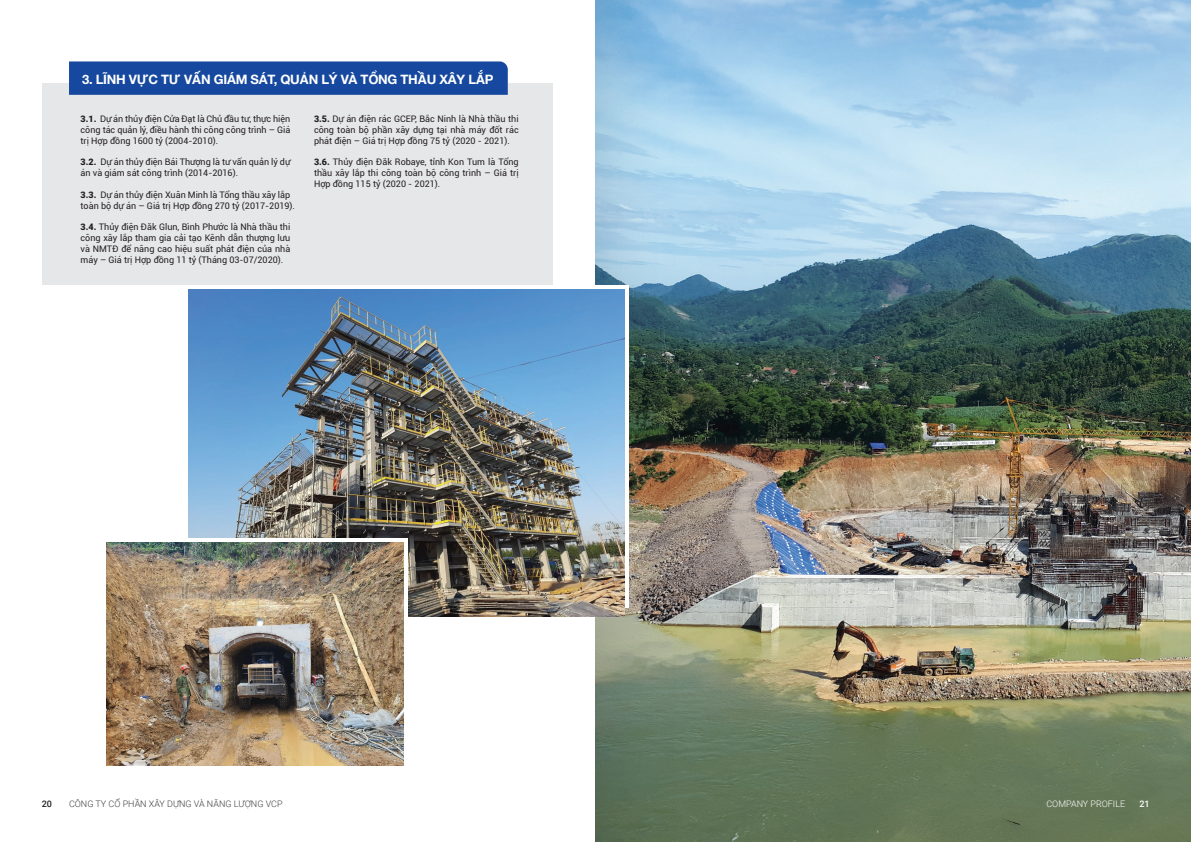
<style>
.page{position:relative;width:1191px;height:842px;background:#fff}
.page>*{position:absolute;margin:0;border:0;box-sizing:border-box;transform-origin:0 0}
.t1{font:700 13px "Helvetica Neue";letter-spacing:-.02em;color:#fff}
.t2{font:9px/10.8px "Roboto";color:#231f20;text-align:justify}
.t3{font:300 9px "Roboto";color:#3e3e3f}
.t4{font:300 9px "Roboto";color:#fff}
.t5{font:500 9px "Roboto";color:#231f20}
.t6{font:500 9px "Roboto";color:#fff}
.s1{font-weight:900}
</style>
<div class="page">
<img style="left:726px;top:0;width:465px;height:842px">
<div style="left:43px;top:84px;width:510px;height:201px;background:#e4e5e7"></div>
<div style="left:69px;top:61px;width:439px;height:34px;background:#15489e"></div>
<img style="left:595px;top:0;width:131px;height:842px">
<div style="left:331px;top:285px;width:298px;height:323px;background:#fff"></div>
<img style="left:189px;top:289px;width:435px;height:327px">
<svg style="left:109px;top:538px;width:299px;height:139px"></svg>
<img style="left:107px;top:543px;width:296px;height:222px">
<h1 class="t1" style="left:82px;top:69px;width:413px">3. LĨNH VỰC TƯ VẤN GIÁM SÁT, QUẢN LÝ VÀ TỔNG THẦU XÂY LẮP</h1>
<p class="t2" style="left:81px;top:113px;width:211px"><span class="s1">3.1.</span> Dự án thủy điện Cửa Đạt là Chủ đầu tư, thực hiện công tác quản lý, điều hành thi công công trình – Giá trị Hợp đồng 1600 tỷ (2004-2010).</p>
<p class="t2" style="left:81px;top:156px;width:211px"><span class="s1">3.2.</span> Dự án thủy điện Bái Thượng là tư vấn quản lý dự án và giám sát công trình (2014-2016).</p>
<p class="t2" style="left:81px;top:189px;width:216px"><span class="s1">3.3.</span> Dự án thủy điện Xuân Minh là Tổng thầu xây lắp toàn bộ dự án – Giá trị Hợp đồng 270 tỷ (2017-2019).</p>
<p class="t2" style="left:81px;top:221px;width:211px"><span class="s1">3.4.</span> Thủy điện Đăk Glun, Bình Phước là Nhà thầu thi công xây lắp tham gia cải tạo Kênh dẫn thượng lưu và NMTĐ để nâng cao hiệu suất phát điện của nhà máy – Giá trị Hợp đồng 11 tỷ (Tháng 03-07/2020).</p>
<p class="t2" style="left:314px;top:113px;width:206px"><span class="s1">3.5.</span> Dự án điện rác GCEP, Bắc Ninh là Nhà thầu thi công toàn bộ phần xây dựng tại nhà máy đốt rác phát điện – Giá trị Hợp đồng 75 tỷ (2020 - 2021).</p>
<p class="t2" style="left:314px;top:156px;width:206px"><span class="s1">3.6.</span> Thủy điện Đăk Robaye, tỉnh Kon Tum là Tổng thầu xây lắp thi công toàn bộ công trình – Giá trị Hợp đồng 115 tỷ (2020 - 2021).</p>
<p class="t5" style="left:42px;top:798px;width:12px">20</p>
<p class="t3" style="left:69px;top:798px;width:215px">CÔNG TY CỔ PHẦN XÂY DỰNG VÀ NĂNG LƯỢNG VCP</p>
<p class="t4" style="left:1046px;top:798px;width:80px">COMPANY PROFILE</p>
<p class="t6" style="left:1139px;top:798px;width:12px">21</p>
</div>
